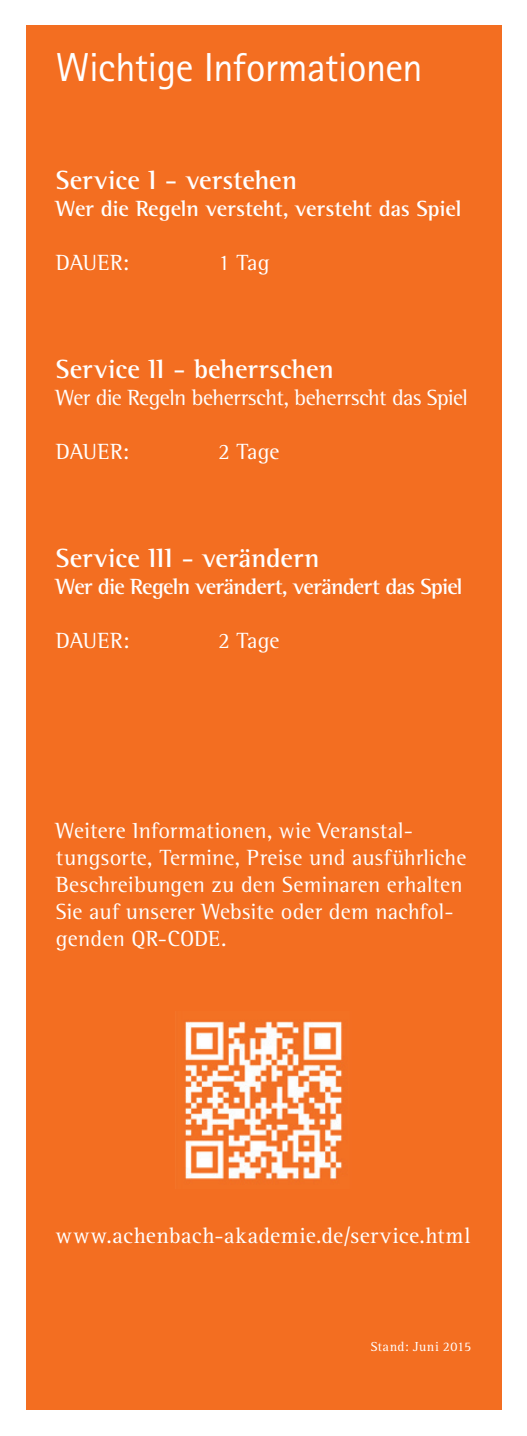
<style>
.page{position:relative;width:527px;height:1436px;background:#fff}
.page>*{position:absolute;margin:0;border:0;box-sizing:border-box;transform-origin:0 0}
.t1{font:40.5px "Rotis II Sans Pro";letter-spacing:-.015em;color:#fff}
.t2{font:700 27px "Rotis Semi Serif W1 G";letter-spacing:.01em;color:#fff}
.t3{font:22.5px/27px "Rotis Semi Serif W1 G";letter-spacing:.005em;color:#fff}
.t4{font:22.5px "Rotis Semi Serif W1 G";letter-spacing:-.02em;color:#fff}
.t5{font:700 22.5px "Rotis Semi Serif W1 G";letter-spacing:-.04em;color:#fff}
.t6{font:22.5px "Rotis Serif W1 G";letter-spacing:.02em;color:#fff}
.t7{font:700 22.5px "Rotis Semi Serif W1 G";letter-spacing:-.015em;color:#fff}
.t8{font:13.5px "Rotis Serif W1 G";letter-spacing:.03em;color:#fff}
</style>
<div class="page">
<div style="left:26px;top:26px;width:475px;height:1384px;background:#f36e21"></div>
<img style="left:185px;top:1021px;width:158px;height:159px">
<h1 class="t1" style="left:56px;top:45px;width:368px">Wichtige Informationen</h1>
<p class="t2" style="left:56px;top:163px;width:242px">Service I - verstehen</p>
<p class="t7" style="left:56px;top:195px;width:407px">Wer die Regeln versteht, versteht das Spiel</p>
<p class="t3" style="left:56px;top:249px;width:75px">DAUER:</p>
<p class="t3" style="left:218px;top:249px;width:53px">1 Tag</p>
<p class="t2" style="left:56px;top:352px;width:279px">Service II - beherrschen</p>
<p class="t4" style="left:56px;top:384px;width:413px">Wer die Regeln beherrscht, beherrscht das Spiel</p>
<p class="t3" style="left:56px;top:438px;width:75px">DAUER:</p>
<p class="t3" style="left:218px;top:438px;width:63px">2 Tage</p>
<p class="t2" style="left:56px;top:541px;width:265px">Service III - verändern</p>
<p class="t5" style="left:56px;top:573px;width:408px">Wer die Regeln verändert, verändert das Spiel</p>
<p class="t3" style="left:56px;top:627px;width:75px">DAUER:</p>
<p class="t3" style="left:218px;top:627px;width:63px">2 Tage</p>
<p class="t3" style="left:56px;top:816px;width:411px">Weitere Informationen, wie Veranstal&shy;tungsorte, Termine, Preise und ausführliche Beschreibungen zu den Seminaren erhalten Sie auf unserer Website oder dem nachfol&shy;genden QR-CODE.</p>
<p class="t6" style="left:56px;top:1221px;width:416px">www.achenbach-akademie.de/service.html</p>
<p class="t8" style="left:370px;top:1337px;width:102px">Stand: Juni 2015</p>
</div>
